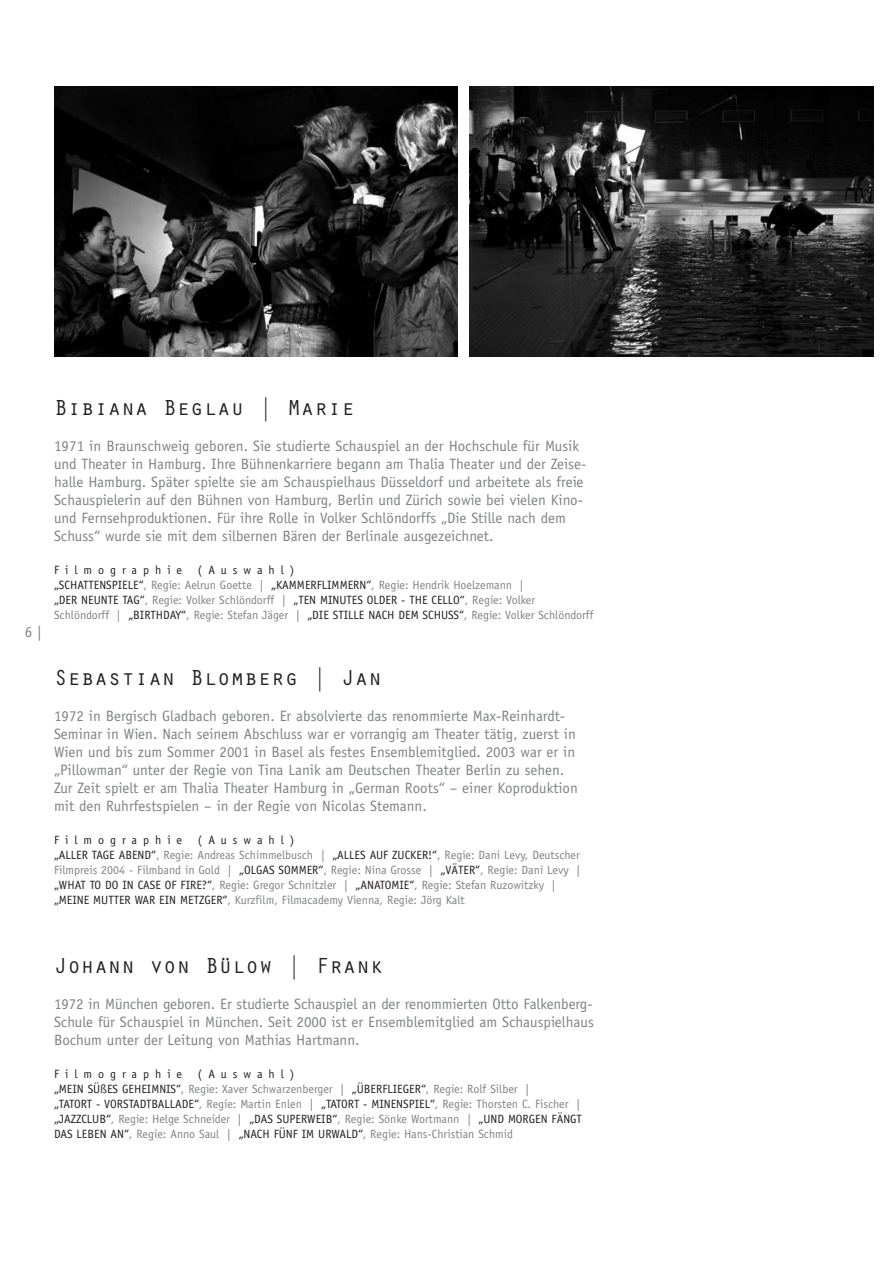
<style>
.page{position:relative;width:893px;height:1263px;background:#fff}
.page>*{position:absolute;margin:0;border:0;box-sizing:border-box;transform-origin:0 0}
.t1{font:22.5px "Orator";color:#231f20}
.t2{font:15px/18px "Officina Sans";color:#808285}
.t3{font:12px/15px "Officina Sans";color:#808285}
.t4{font:12px "Officina Sans";letter-spacing:.5em;color:#231f20}
.s1{color:#231f20}
</style>
<div class="page">
<img style="left:54px;top:86px;width:404px;height:270px">
<img style="left:469px;top:86px;width:404px;height:270px">
<p class="t2" style="left:25px;top:624px;width:18px">6 |</p>
<h1 class="t1" style="left:54px;top:394px;width:302px">Bibiana Beglau | Marie</h1>
<p class="t2" style="left:54px;top:438px;width:534px">1971 in Braunschweig geboren. Sie studierte Schauspiel an der Hochschule für Musik und Theater in Hamburg. Ihre Bühnenkarriere begann am Thalia Theater und der Zeise&shy;halle Hamburg. Später spielte sie am Schauspielhaus Düsseldorf und arbeitete als freie Schauspielerin auf den Bühnen von Hamburg, Berlin und Zürich sowie bei vielen Kino&shy;und Fernsehproduktionen. Für ihre Rolle in Volker Schlöndorffs „Die Stille nach dem Schuss“ wurde sie mit dem silbernen Bären der Berlinale ausgezeichnet.</p>
<p class="t4" style="left:54px;top:566px;width:130px">Filmographie</p>
<p class="t3" style="left:54px;top:564px;width:541px;text-indent:144px"><span class="s1">(Auswahl)<br>„SCHATTENSPIELE“</span>, Regie: Aelrun Goette | <span class="s1">„KAMMERFLIMMERN“</span>, Regie: Hendrik Hoelzemann |<br><span class="s1">„DER NEUNTE TAG“</span>, Regie: Volker Schlöndorff | <span class="s1">„TEN MINUTES OLDER - THE CELLO“</span>, Regie: Volker<br>Schlöndorff | <span class="s1">„BIRTHDAY“</span>, Regie: Stefan Jäger | <span class="s1">„DIE STILLE NACH DEM SCHUSS“</span>, Regie: Volker Schlöndorff</p>
<h1 class="t1" style="left:54px;top:664px;width:329px">Sebastian Blomberg | Jan</h1>
<p class="t2" style="left:54px;top:708px;width:525px">1972 in Bergisch Gladbach geboren. Er absolvierte das renommierte Max-Reinhardt-Seminar in Wien. Nach seinem Abschluss war er vorrangig am Theater tätig, zuerst in Wien und bis zum Sommer 2001 in Basel als festes Ensemblemitglied. 2003 war er in „Pillowman“ unter der Regie von Tina Lanik am Deutschen Theater Berlin zu sehen.<br>Zur Zeit spielt er am Thalia Theater Hamburg in „German Roots“ – einer Koproduktion mit den Ruhrfestspielen – in der Regie von Nicolas Stemann.</p>
<p class="t4" style="left:54px;top:836px;width:130px">Filmographie</p>
<p class="t3" style="left:54px;top:834px;width:528px;text-indent:144px"><span class="s1">(Auswahl)<br>„ALLER TAGE ABEND“</span>, Regie: Andreas Schimmelbusch | <span class="s1">„ALLES AUF ZUCKER!“</span>, Regie: Dani Levy, Deutscher Filmpreis 2004 - Filmband in Gold | <span class="s1">„OLGAS SOMMER“</span>, Regie: Nina Grosse | <span class="s1">„VÄTER“</span>, Regie: Dani Levy | <span class="s1">„WHAT TO DO IN CASE OF FIRE?“</span>, Regie: Gregor Schnitzler | <span class="s1">„ANATOMIE“</span>, Regie: Stefan Ruzowitzky | <span class="s1">„MEINE MUTTER WAR EIN METZGER“</span>, Kurzfilm, Filmacademy Vienna, Regie: Jörg Kalt</p>
<h1 class="t1" style="left:54px;top:952px;width:331px">Johann von Bülow | Frank</h1>
<p class="t2" style="left:54px;top:996px;width:541px;text-align:justify">1972 in München geboren. Er studierte Schauspiel an der renommierten Otto Falkenberg-Schule für Schauspiel in München. Seit 2000 ist er Ensemblemitglied am Schauspielhaus Bochum unter der Leitung von Mathias Hartmann.</p>
<p class="t4" style="left:54px;top:1070px;width:130px">Filmographie</p>
<p class="t3" style="left:54px;top:1068px;width:529px;text-indent:144px"><span class="s1">(Auswahl)<br>„MEIN SÜßES GEHEIMNIS“</span>, Regie: Xaver Schwarzenberger | <span class="s1">„ÜBERFLIEGER“</span>, Regie: Rolf Silber |<br><span class="s1">„TATORT - VORSTADTBALLADE“</span>, Regie: Martin Enlen | <span class="s1">„TATORT - MINENSPIEL“</span>, Regie: Thorsten C. Fischer | <span class="s1">„JAZZCLUB“</span>, Regie: Helge Schneider | <span class="s1">„DAS SUPERWEIB“</span>, Regie: Sönke Wortmann | <span class="s1">„UND MORGEN FÄNGT DAS LEBEN AN“</span>, Regie: Anno Saul | <span class="s1">„NACH FÜNF IM URWALD“</span>, Regie: Hans-Christian Schmid</p>
</div>
